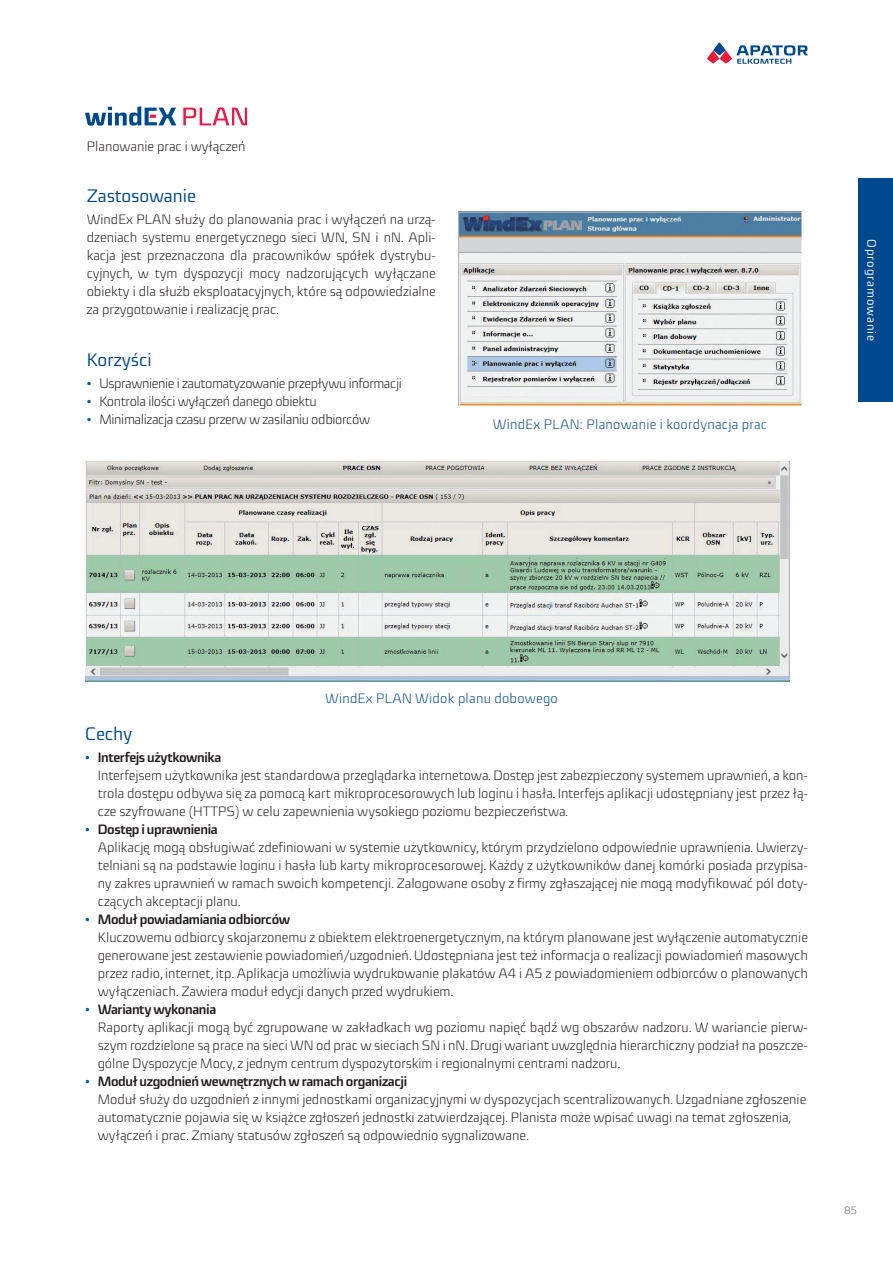
<style>
.page{position:relative;width:893px;height:1263px;background:#fff}
.page>*{position:absolute;margin:0;border:0;box-sizing:border-box;transform-origin:0 0}
._03_Śródtytuł{font:18px "Sica";letter-spacing:-.005em;color:#01498e}
._02_Tekst{font:300 13.5px/18px "Sica";color:#231f20}
._02_Tekst-2{font:300 13.5px "Sica";letter-spacing:-.025em;color:#231f20}
.Rys{font:300 13.5px "Sica";letter-spacing:.02em;color:#01498e}
.Boczna_pagina{font:12px "Sica";letter-spacing:.075em;color:#fff}
.t1{font:300 10.5px "Sica";color:#6c6d70}
.s1{font-family:"Times New Roman";font-weight:400;color:#015aaa}
.s2{font-weight:700}
</style>
<div class="page">
<svg style="left:707px;top:42px;width:101px;height:22px"></svg>
<div style="left:859px;top:179px;width:34px;height:223px;background:#01498e"></div>
<img style="left:85px;top:461px;width:705px;height:221px">
<img style="left:459px;top:212px;width:342px;height:193px">
<svg style="left:183px;top:107px;width:64px;height:18px"></svg>
<svg style="left:85px;top:106px;width:91px;height:20px"></svg>
<p class="_02_Tekst" style="left:87px;top:137px;width:160px">Planowanie prac i wyłączeń</p>
<p class="_03_Śródtytuł" style="left:87px;top:183px;width:111px">Zastosowanie</p>
<p class="_02_Tekst" style="left:87px;top:210px;width:351px;text-align:justify">WindEx PLAN służy do planowania prac i wyłączeń na urzą&shy;dzeniach systemu energetycznego sieci WN, SN i nN. Apli&shy;kacja jest przeznaczona dla pracowników spółek dystrybu&shy;cyjnych, w tym dyspozycji mocy nadzorujących wyłączane obiekty i dla służb eksploatacyjnych, które są odpowiedzialne za przygotowanie i realizację prac.</p>
<p class="_03_Śródtytuł" style="left:87px;top:347px;width:67px">Korzyści</p>
<p class="_02_Tekst-2" style="left:87px;top:374px;width:317px"><span class="s1">•</span> Usprawnienie i zautomatyzowanie przepływu informacji</p>
<p class="_02_Tekst-2" style="left:87px;top:392px;width:232px"><span class="s1">•</span> Kontrola ilości wyłączeń danego obiektu</p>
<p class="_02_Tekst-2" style="left:87px;top:410px;width:285px"><span class="s1">•</span> Minimalizacja czasu przerw w zasilaniu odbiorców</p>
<p class="Rys" style="left:493px;top:414px;width:276px">WindEx PLAN: Planowanie i koordynacja prac</p>
<p class="Boczna_pagina" style="left:880px;top:239px;width:103px;rotate:90deg">Oprogramowanie</p>
<p class="Rys" style="left:325px;top:689px;width:234px">WindEx PLAN Widok planu dobowego</p>
<p class="_03_Śródtytuł" style="left:85px;top:720px;width:49px">Cechy</p>
<p class="_02_Tekst" style="left:98px;top:748px;width:712px;text-indent:-13px"><span class="s1">•</span> <span class="s2">Interfejs użytkownika<br></span>Interfejsem użytkownika jest standardowa przeglądarka internetowa. Dostęp jest zabezpieczony systemem uprawnień, a kon&shy;trola dostępu odbywa się za pomocą kart mikroprocesorowych lub loginu i hasła. Interfejs aplikacji udostępniany jest przez łą&shy;cze szyfrowane (HTTPS) w celu zapewnienia wysokiego poziomu bezpieczeństwa.</p>
<p class="_02_Tekst" style="left:98px;top:820px;width:712px;text-indent:-13px"><span class="s1">•</span> <span class="s2">Dostęp i uprawnienia<br></span>Aplikację mogą obsługiwać zdefiniowani w systemie użytkownicy, którym przydzielono odpowiednie uprawnienia. Uwierzy&shy;telniani są na podstawie loginu i hasła lub karty mikroprocesorowej. Każdy z użytkowników danej komórki posiada przypisa&shy;ny zakres uprawnień w ramach swoich kompetencji. Zalogowane osoby z firmy zgłaszającej nie mogą modyfikować pól doty&shy;czących akceptacji planu.</p>
<p class="_02_Tekst" style="left:98px;top:910px;width:712px;text-indent:-13px"><span class="s1">•</span> <span class="s2">Moduł powiadamiania odbiorców<br></span>Kluczowemu odbiorcy skojarzonemu z obiektem elektroenergetycznym, na którym planowane jest wyłączenie automatycznie generowane jest zestawienie powiadomień/uzgodnień. Udostępniana jest też informacja o realizacji powiadomień masowych przez radio, internet, itp. Aplikacja umożliwia wydrukowanie plakatów A4 i A5 z powiadomieniem odbiorców o planowanych wyłączeniach. Zawiera moduł edycji danych przed wydrukiem.</p>
<p class="_02_Tekst" style="left:98px;top:1000px;width:712px;text-indent:-13px"><span class="s1">•</span> <span class="s2">Warianty wykonania<br></span>Raporty aplikacji mogą być zgrupowane w zakładkach wg poziomu napięć bądź wg obszarów nadzoru. W wariancie pierw&shy;szym rozdzielone są prace na sieci WN od prac w sieciach SN i nN. Drugi wariant uwzględnia hierarchiczny podział na poszcze&shy;gólne Dyspozycje Mocy, z jednym centrum dyspozytorskim i regionalnymi centrami nadzoru.</p>
<p class="_02_Tekst" style="left:98px;top:1072px;width:710px;text-indent:-13px"><span class="s1">•</span> <span class="s2">Moduł uzgodnień wewnętrznych w ramach organizacji<br></span>Moduł służy do uzgodnień z innymi jednostkami organizacyjnymi w dyspozycjach scentralizowanych. Uzgadniane zgłoszenie automatycznie pojawia się w książce zgłoszeń jednostki zatwierdzającej. Planista może wpisać uwagi na temat zgłoszenia, wyłączeń i prac. Zmiany statusów zgłoszeń są odpowiednio sygnalizowane.</p>
<p class="t1" style="left:844px;top:1202px;width:14px">85</p>
</div>
